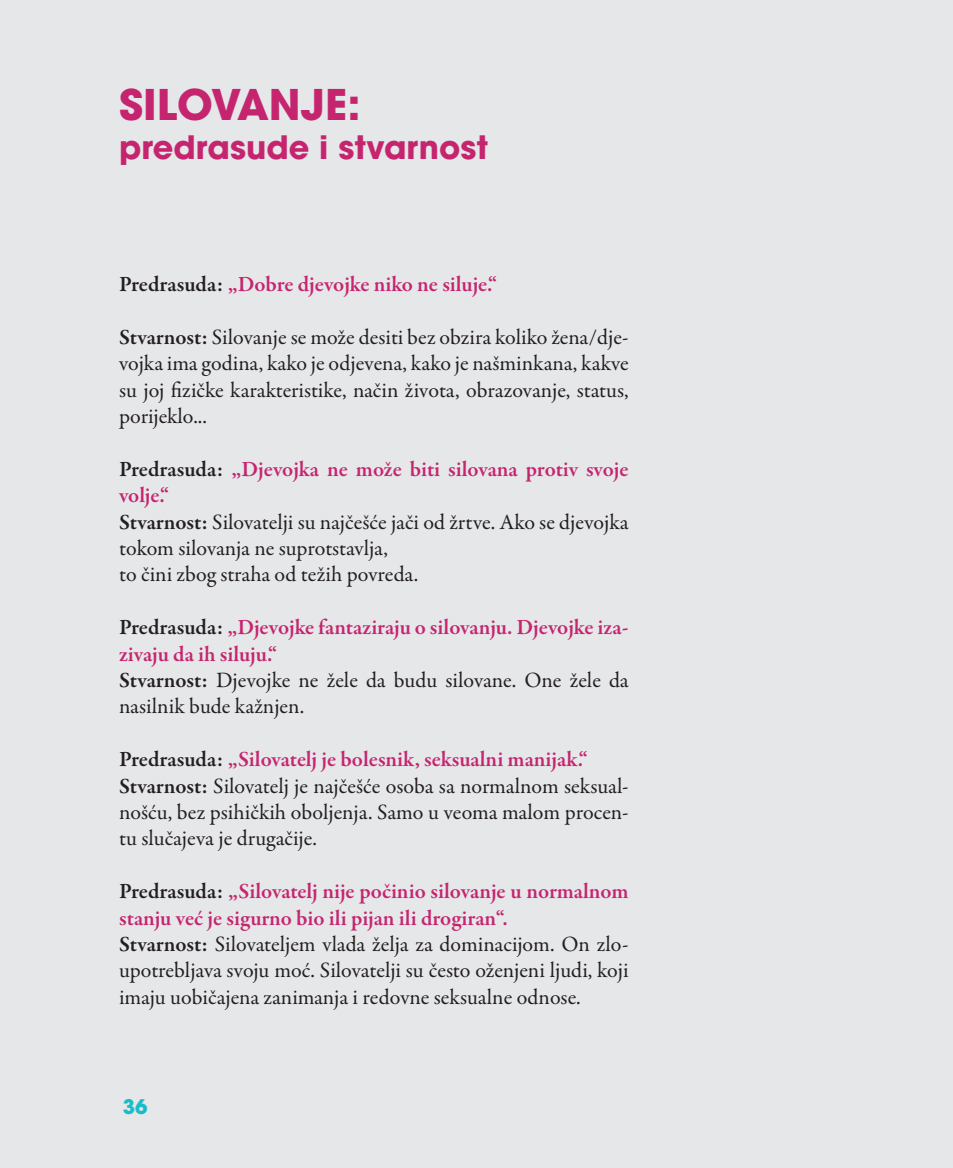
<style>
.page{position:relative;width:953px;height:1168px;background:#fff}
.page>*{position:absolute;margin:0;border:0;box-sizing:border-box;transform-origin:0 0}
.t1{font:700 42px "Avant Garde LT";color:#c5256f}
.t2{font:700 32px "Avant Garde LT";color:#c5256f}
.t3{font:22px/26.4px "Garamond Premr Pro";color:#231f20}
.t4{font:600 22px/26.4px "Garamond Premr Pro";color:#c5256f}
.t5{font:700 20px "Avant Garde LT";color:#19bdc9}
.s1{color:#231f20}
.s2{font-weight:600}
.s3{font-weight:600;color:#c5256f}
.s4{font-weight:400;color:#231f20}
</style>
<div class="page">
<div style="left:0;top:0;width:952px;height:1168px;background:#e6e7e9"></div>
<h1 class="t1" style="left:119px;top:77px;width:243px">SILOVANJE:</h1>
<h2 class="t2" style="left:119px;top:126px;width:370px">predrasude i stvarnost</h2>
<p class="t4" style="left:119px;top:271px;width:379px"><span class="s1">Predrasuda:</span> „Dobre djevojke niko ne siluje.“</p>
<p class="t3" style="left:119px;top:324px;width:511px;text-align:justify"><span class="s2">Stvarnost:</span> Silovanje se može desiti bez obzira koliko žena/dje&shy;vojka ima godina, kako je odjevena, kako je našminkana, kakve su joj fizičke karakteristike, način života, obrazovanje, status, porijeklo...</p>
<p class="t3" style="left:119px;top:456px;width:511px"><span class="s2">Predrasuda:</span> <span class="s3">„Djevojka ne može biti silovana protiv svoje volje.“<br></span><span class="s2">Stvarnost:</span> Silovatelji su najčešće jači od žrtve. Ako se djevojka tokom silovanja ne suprotstavlja,<br>to čini zbog straha od težih povreda.</p>
<p class="t4" style="left:119px;top:614px;width:511px"><span class="s1">Predrasuda:</span> „Djevojke fantaziraju o silovanju. Djevojke iza&shy;zivaju da ih siluju.“<br><span class="s1">Stvarnost:</span> <span class="s4">Djevojke ne žele da budu silovane. One žele da nasilnik bude kažnjen.</span></p>
<p class="t3" style="left:119px;top:747px;width:511px"><span class="s2">Predrasuda:</span> <span class="s3">„Silovatelj je bolesnik, seksualni manijak.“ </span><span class="s2">Stvarnost:</span> Silovatelj je najčešće osoba sa normalnom seksual&shy;nošću, bez psihičkih oboljenja. Samo u veoma malom procen&shy;tu slučajeva je drugačije.</p>
<p class="t3" style="left:119px;top:879px;width:511px"><span class="s2">Predrasuda:</span> <span class="s3">„Silovatelj nije počinio silovanje u normalnom stanju već je sigurno bio ili pijan ili drogiran“.<br></span><span class="s2">Stvarnost:</span> Silovateljem vlada želja za dominacijom. On zlo&shy;upotrebljava svoju moć. Silovatelji su često oženjeni ljudi, koji imaju uobičajena zanimanja i redovne seksualne odnose.</p>
<p class="t5" style="left:123px;top:1093px;width:26px">36</p>
</div>
